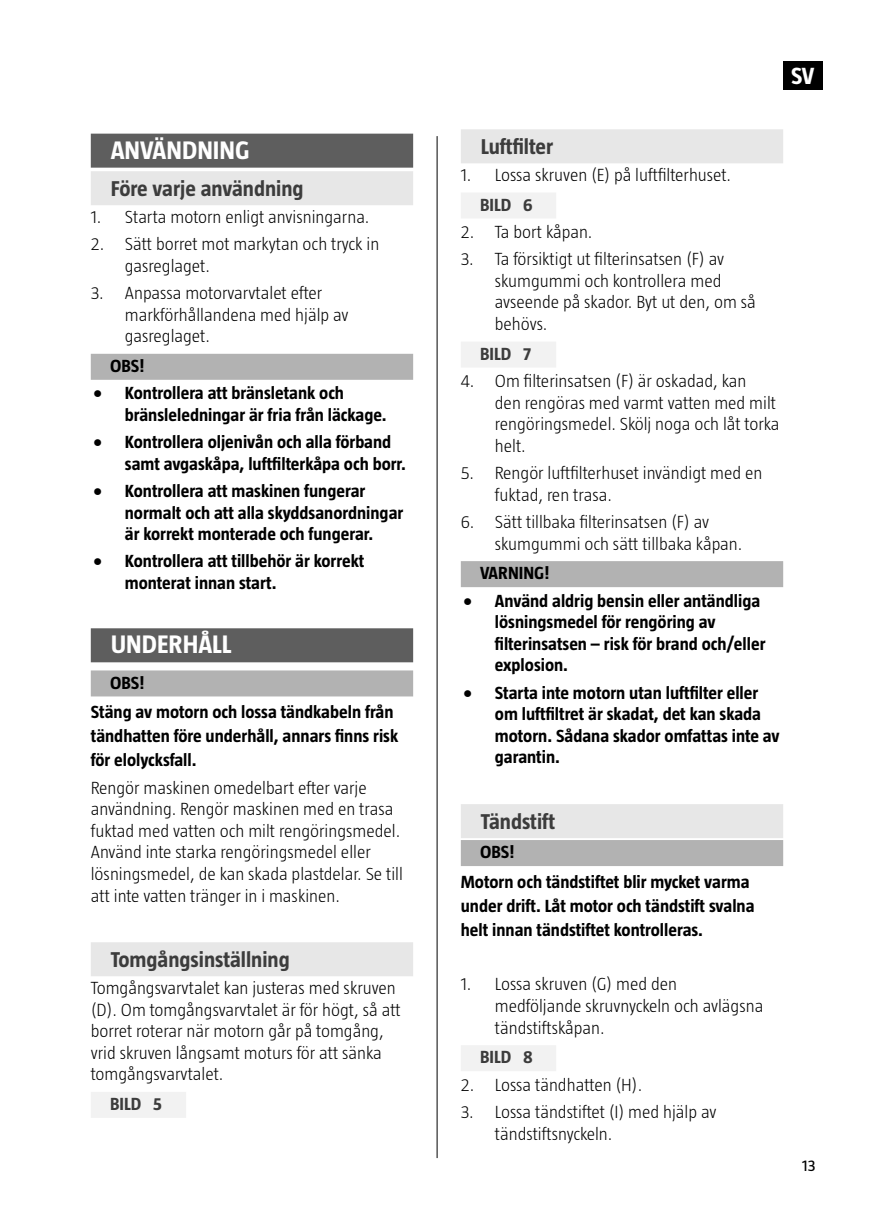
<style>
.page{position:relative;width:874px;height:1225px;background:#fff}
.page>*{position:absolute;margin:0;border:0;box-sizing:border-box;transform-origin:0 0}
.t1{font:700 26px "Taz";color:#fff}
.t2{font:700 24px "Taz";color:#fff}
.t3{font:700 22px "Taz";color:#3c3c3c}
.t4{font:300 18px/21.6px "Taz";color:#000}
.t5{font:700 18px/21.6px "Taz";color:#000}
.t6{font:700 18px "Taz";color:#3c3c3c}
.t7{font:16px "Taz";color:#000}
</style>
<div class="page">
<div style="left:782px;top:61px;width:39px;height:28px;background:#000"></div>
<hr style="left:436px;top:136px;width:1px;height:1022px;background:#000">
<div style="left:91px;top:134px;width:322px;height:34px;background:#5e5e5e"></div>
<div style="left:91px;top:171px;width:322px;height:34px;background:#e7e7e7"></div>
<div style="left:91px;top:354px;width:322px;height:26px;background:#b2b2b2"></div>
<div style="left:91px;top:628px;width:322px;height:34px;background:#5e5e5e"></div>
<div style="left:91px;top:670px;width:322px;height:26px;background:#b2b2b2"></div>
<div style="left:91px;top:942px;width:322px;height:34px;background:#e7e7e7"></div>
<div style="left:91px;top:1092px;width:95px;height:26px;background:#f2f2f2"></div>
<div style="left:460px;top:129px;width:322px;height:34px;background:#e7e7e7"></div>
<div style="left:460px;top:192px;width:96px;height:26px;background:#f2f2f2"></div>
<div style="left:460px;top:341px;width:96px;height:26px;background:#f2f2f2"></div>
<div style="left:460px;top:561px;width:322px;height:26px;background:#b2b2b2"></div>
<div style="left:460px;top:804px;width:322px;height:34px;background:#e7e7e7"></div>
<div style="left:460px;top:840px;width:322px;height:26px;background:#b2b2b2"></div>
<div style="left:460px;top:1045px;width:96px;height:26px;background:#f2f2f2"></div>
<h1 class="t1" style="left:111px;top:135px;width:140px">ANVÄNDNING</h1>
<p class="t3" style="left:111px;top:176px;width:194px">Före varje användning</p>
<p class="t4" style="left:91px;top:206px;width:280px">1. Starta motorn enligt anvisningarna.</p>
<p class="t4" style="left:125px;top:233px;width:256px;text-indent:-34px">2. Sätt borret mot markytan och tryck in gasreglaget.</p>
<p class="t4" style="left:125px;top:282px;width:225px;text-indent:-34px">3. Anpassa motorvarvtalet efter markförhållandena med hjälp av gasreglaget.</p>
<p class="t5" style="left:110px;top:355px;width:36px">OBS!</p>
<p class="t5" style="left:125px;top:382px;width:263px;text-indent:-32px">• Kontrollera att bränsletank och bränsleledningar är fria från läckage.</p>
<p class="t5" style="left:125px;top:431px;width:282px;text-indent:-32px">• Kontrollera oljenivån och alla förband samt avgaskåpa, luftfilterkåpa och borr.</p>
<p class="t5" style="left:125px;top:480px;width:280px;text-indent:-32px">• Kontrollera att maskinen fungerar normalt och att alla skyddsanordningar är korrekt monterade och fungerar.</p>
<p class="t5" style="left:125px;top:550px;width:241px;text-indent:-32px">• Kontrollera att tillbehör är korrekt monterat innan start.</p>
<h1 class="t1" style="left:111px;top:630px;width:122px">UNDERHÅLL</h1>
<p class="t5" style="left:91px;top:667px;width:304px;line-height:29.6px;text-indent:19px">OBS!<br>Stäng av motorn och lossa tändkabeln från</p>
<p class="t5" style="left:91px;top:724px;width:309px;line-height:24px">tändhatten före underhåll, annars finns risk för elolycksfall.</p>
<p class="t4" style="left:91px;top:776px;width:313px">Rengör maskinen omedelbart efter varje användning. Rengör maskinen med en trasa fuktad med vatten och milt rengöringsmedel.<br>Använd inte starka rengöringsmedel eller lösningsmedel, de kan skada plastdelar. Se till att inte vatten tränger in i maskinen.</p>
<p class="t3" style="left:111px;top:947px;width:180px">Tomgångsinställning</p>
<p class="t4" style="left:91px;top:976px;width:311px">Tomgångsvarvtalet kan justeras med skruven (D). Om tomgångsvarvtalet är för högt, så att borret roterar när motorn går på tomgång, vrid skruven långsamt moturs för att sänka tomgångsvarvtalet.</p>
<p class="t6" style="left:110px;top:1093px;width:53px">BILD 5</p>
<h2 class="t2" style="left:790px;top:62px;width:25px">SV</h2>
<p class="t3" style="left:480px;top:134px;width:74px">Luftfilter</p>
<p class="t4" style="left:460px;top:164px;width:272px">1. Lossa skruven (E) på luftfilterhuset.</p>
<p class="t6" style="left:480px;top:194px;width:54px">BILD 6</p>
<p class="t4" style="left:460px;top:221px;width:133px">2. Ta bort kåpan.</p>
<p class="t4" style="left:494px;top:248px;width:262px;text-indent:-34px">3. Ta försiktigt ut filterinsatsen (F) av skumgummi och kontrollera med avseende på skador. Byt ut den, om så behövs.</p>
<p class="t6" style="left:480px;top:343px;width:52px">BILD 7</p>
<p class="t4" style="left:494px;top:370px;width:286px;text-indent:-34px">4. Om filterinsatsen (F) är oskadad, kan<br>den rengöras med varmt vatten med milt rengöringsmedel. Skölj noga och låt torka helt.</p>
<p class="t4" style="left:494px;top:462px;width:269px;text-indent:-34px">5. Rengör luftfilterhuset invändigt med en fuktad, ren trasa.</p>
<p class="t4" style="left:494px;top:511px;width:249px;text-indent:-34px">6. Sätt tillbaka filterinsatsen (F) av skumgummi och sätt tillbaka kåpan.</p>
<p class="t5" style="left:480px;top:562px;width:71px">VARNING!</p>
<p class="t5" style="left:494px;top:589px;width:272px;text-indent:-32px">• Använd aldrig bensin eller antändliga lösningsmedel för rengöring av filterinsatsen – risk för brand och/eller explosion.</p>
<p class="t5" style="left:494px;top:681px;width:286px;text-indent:-32px">• Starta inte motorn utan luftfilter eller om luftfiltret är skadat, det kan skada motorn. Sådana skador omfattas inte av garantin.</p>
<p class="t3" style="left:480px;top:808px;width:76px">Tändstift</p>
<p class="t5" style="left:460px;top:837px;width:290px;line-height:29.6px;text-indent:19px">OBS!<br>Motorn och tändstiftet blir mycket varma</p>
<p class="t5" style="left:460px;top:893px;width:295px;line-height:24px">under drift. Låt motor och tändstift svalna helt innan tändstiftet kontrolleras.</p>
<p class="t4" style="left:494px;top:973px;width:270px;text-indent:-34px">1. Lossa skruven (G) med den medföljande skruvnyckeln och avlägsna tändstiftskåpan.</p>
<p class="t6" style="left:480px;top:1047px;width:54px">BILD 8</p>
<p class="t4" style="left:460px;top:1073px;width:183px">2. Lossa tändhatten (H).</p>
<p class="t4" style="left:494px;top:1100px;width:223px;text-indent:-34px">3. Lossa tändstiftet (I) med hjälp av tändstiftsnyckeln.</p>
<p class="t7" style="left:801px;top:1156px;width:15px">13</p>
</div>
